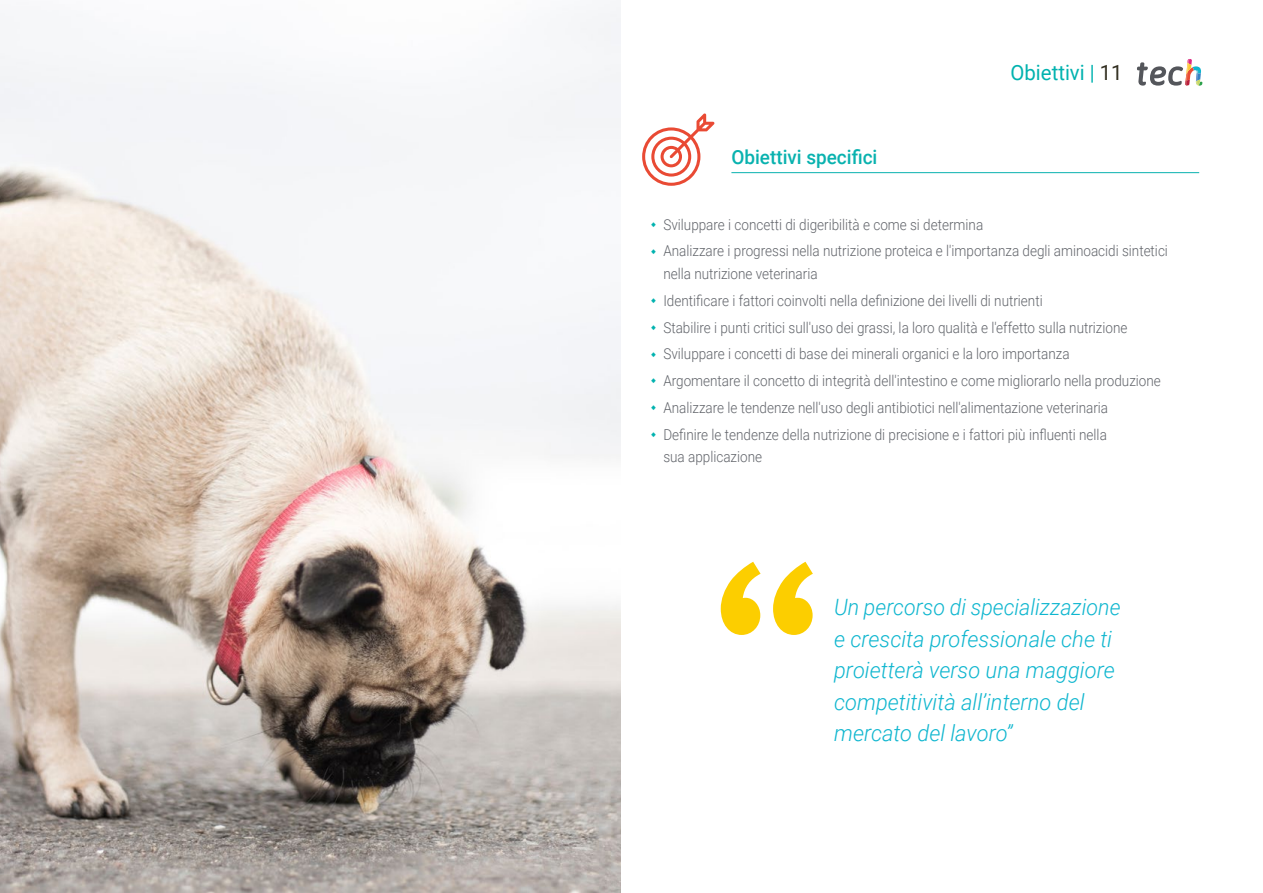
<style>
.page{position:relative;width:1263px;height:893px;background:#fff}
.page>*{position:absolute;margin:0;border:0;box-sizing:border-box;transform-origin:0 0}
.t1{font:italic 300 22.5px/31.5px "Roboto";color:#0fb6cf;scale:.95 1}
.t2{font:21px "Roboto";color:#00b2af}
.t3{font:500 19.5px "Roboto";color:#09b2af}
.t4{font:300 15px/26.7px "Roboto";color:#61646a;scale:.9 1}
.s1{color:#312e20}
</style>
<div class="page">
<img style="left:0;top:7px;width:621px;height:886px">
<svg style="left:721px;top:562px;width:92px;height:73px"></svg>
<svg style="left:1137px;top:59px;width:65px;height:27px"></svg>
<hr style="left:731px;top:172px;width:468px;height:1px;background:#09b2af">
<svg style="left:642px;top:113px;width:72px;height:73px"></svg>
<h3 class="t3" style="left:731px;top:144px;width:147px">Obiettivi specifici</h3>
<h2 class="t2" style="left:1010px;top:57px;width:114px">Obiettivi | <span class="s1">11</span></h2>
<p class="t4" style="left:663px;top:210px;width:562px">Sviluppare i concetti di digeribilità e come si determina<br>Analizzare i progressi nella nutrizione proteica e l'importanza degli aminoacidi sintetici</p>
<p class="t4" style="left:663px;top:260px;width:554px">nella nutrizione veterinaria<br>Identificare i fattori coinvolti nella definizione dei livelli di nutrienti<br>Stabilire i punti critici sull'uso dei grassi, la loro qualità e l'effetto sulla nutrizione Sviluppare i concetti di base dei minerali organici e la loro importanza<br>Argomentare il concetto di integrità dell'intestino e come migliorarlo nella produzione Analizzare le tendenze nell'uso degli antibiotici nell'alimentazione veterinaria<br>Definire le tendenze della nutrizione di precisione e i fattori più influenti nella</p>
<p class="t4" style="left:663px;top:443px;width:111px">sua applicazione</p>
<h1 class="t1" style="left:834px;top:591px;width:303px">Un percorso di specializzazione e crescita professionale che ti proietterà verso una maggiore competitività all’interno del mercato del lavoro”</h1>
</div>
